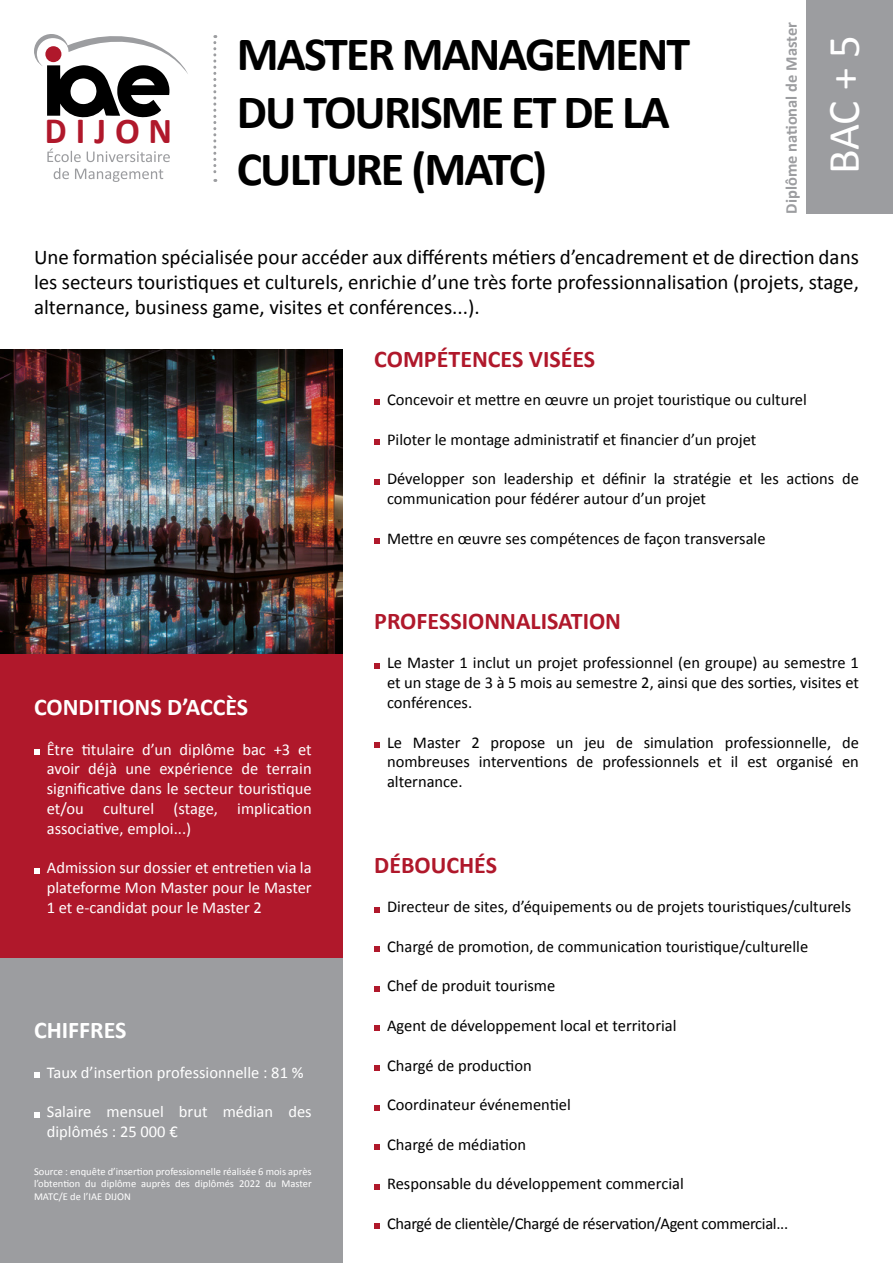
<style>
.page{position:relative;width:893px;height:1263px;background:#fff}
.page>*{position:absolute;margin:0;border:0;box-sizing:border-box;transform-origin:0 0}
.t1{font:700 48px/57.6px "Calibri";letter-spacing:-.04em;color:#000}
.t2{font:45px "Calibri";color:#fff}
.t3{font:700 37.2px "Calibri";color:#b0182b;scale:.93 1}
.t4{font:700 24px "Calibri";color:#b0182b}
.t5{font:700 24px "Calibri";color:#fff}
.t6{font:21px/25.2px "Calibri";color:#000;text-align:justify}
.t7{font:16.5px/19.8px "Calibri";color:#000;text-align:justify}
.t8{font:16.5px/19.8px "Calibri";color:#fff;text-align:justify}
.t9{font:16.5px "Calibri";letter-spacing:-.02em;color:#000}
.t10{font:700 16.5px "Calibri";color:#9c9da0}
.t11{font:10.5px/12.6px "Calibri";color:#fff;text-align:justify}
.s1{font-size:36.9px}
.s2{font-size:36.45px}
.s3{font-size:36.75px}
</style>
<div class="page">
<div style="left:0;top:957px;width:342px;height:306px;background:#9c9da0"></div>
<div style="left:0;top:653px;width:342px;height:304px;background:#b0182b"></div>
<img style="left:0;top:349px;width:342px;height:304px">
<svg style="left:213px;top:35px;width:3px;height:147px"></svg>
<svg style="left:34px;top:34px;width:154px;height:84px"></svg>
<svg style="left:47px;top:148px;width:34px;height:14px"></svg>
<svg style="left:87px;top:151px;width:83px;height:11px"></svg>
<svg style="left:54px;top:168px;width:15px;height:11px"></svg>
<svg style="left:75px;top:169px;width:88px;height:13px"></svg>
<svg style="left:374px;top:663px;width:5px;height:5px"></svg>
<svg style="left:374px;top:742px;width:5px;height:6px"></svg>
<svg style="left:374px;top:907px;width:5px;height:5px"></svg>
<svg style="left:374px;top:947px;width:5px;height:5px"></svg>
<svg style="left:374px;top:986px;width:5px;height:5px"></svg>
<svg style="left:374px;top:1026px;width:5px;height:5px"></svg>
<svg style="left:374px;top:1065px;width:5px;height:5px"></svg>
<svg style="left:374px;top:1105px;width:5px;height:5px"></svg>
<svg style="left:374px;top:1145px;width:5px;height:5px"></svg>
<svg style="left:374px;top:1184px;width:5px;height:5px"></svg>
<svg style="left:374px;top:1224px;width:5px;height:5px"></svg>
<svg style="left:374px;top:400px;width:5px;height:5px"></svg>
<svg style="left:374px;top:439px;width:5px;height:5px"></svg>
<svg style="left:374px;top:479px;width:5px;height:5px"></svg>
<svg style="left:374px;top:538px;width:5px;height:5px"></svg>
<svg style="left:34px;top:1072px;width:5px;height:6px"></svg>
<svg style="left:34px;top:1112px;width:5px;height:5px"></svg>
<svg style="left:34px;top:749px;width:5px;height:6px"></svg>
<svg style="left:34px;top:868px;width:5px;height:5px"></svg>
<div style="left:807px;top:0;width:86px;height:214px;background:#9c9da0"></div>
<h3 class="t3" style="left:45px;top:106px;width:138px">DI<span class="s1">J</span><span class="s2">O</span><span class="s3">N</span></h3>
<h1 class="t1" style="left:237px;top:25px;width:455px">MASTER MANAGEMENT<br>DU TOURISME ET DE LA<br>CULTURE (MATC)</h1>
<p class="t10" style="left:781px;top:214px;width:193px;rotate:-90deg">Diplôme national de Master</p>
<h2 class="t2" style="left:816px;top:174px;width:141px;rotate:-90deg">BAC + 5</h2>
<p class="t6" style="left:34px;top:245px;width:826px">Une formation spécialisée pour accéder aux différents métiers d’encadrement et de direction dans les secteurs touristiques et culturels, enrichie d’une très forte professionnalisation (projets, stage, alternance, business game, visites et conférences...).</p>
<h3 class="t5" style="left:34px;top:692px;width:216px">CONDITIONS D’ACCÈS</h3>
<p class="t8" style="left:47px;top:739px;width:266px">Être titulaire d’un diplôme bac +3 et avoir déjà une expérience de terrain significative dans le secteur touristique et/ou culturel (stage, implication associative, emploi...)</p>
<p class="t8" style="left:47px;top:858px;width:266px">Admission sur dossier et entretien via la plateforme Mon Master pour le Master 1 et e-candidat pour le Master 2</p>
<h3 class="t5" style="left:34px;top:1015px;width:94px">CHIFFRES</h3>
<p class="t8" style="left:47px;top:1062px;width:258px">Taux d’insertion professionnelle : 81 %</p>
<p class="t8" style="left:47px;top:1102px;width:266px">Salaire mensuel brut médian des diplômés : 25 000 €</p>
<p class="t11" style="left:34px;top:1165px;width:279px">Source : enquête d’insertion professionnelle réalisée 6 mois après l’obtention du diplôme auprès des diplômés 2022 du Master MATC/E de l’IAE DIJON</p>
<h3 class="t4" style="left:374px;top:344px;width:223px">COMPÉTENCES VISÉES</h3>
<p class="t7" style="left:387px;top:390px;width:421px">Concevoir et mettre en œuvre un projet touristique ou culturel</p>
<p class="t7" style="left:387px;top:429px;width:371px">Piloter le montage administratif et financier d’un projet</p>
<p class="t7" style="left:387px;top:469px;width:473px">Développer son leadership et définir la stratégie et les actions de communication pour fédérer autour d’un projet</p>
<p class="t7" style="left:387px;top:528px;width:380px">Mettre en œuvre ses compétences de façon transversale</p>
<h3 class="t4" style="left:374px;top:605px;width:248px">PROFESSIONNALISATION</h3>
<p class="t7" style="left:387px;top:653px;width:473px">Le Master 1 inclut un projet professionnel (en groupe) au semestre 1 et un stage de 3 à 5 mois au semestre 2, ainsi que des sorties, visites et conférences.</p>
<p class="t7" style="left:387px;top:732px;width:473px">Le Master 2 propose un jeu de simulation professionnelle, de nombreuses interventions de professionnels et il est organisé en alternance.</p>
<h3 class="t4" style="left:374px;top:849px;width:124px">DÉBOUCHÉS</h3>
<p class="t7" style="left:387px;top:897px;width:466px">Directeur de sites, d’équipements ou de projets touristiques/culturels</p>
<p class="t7" style="left:387px;top:936px;width:423px">Chargé de promotion, de communication touristique/culturelle</p>
<p class="t7" style="left:387px;top:976px;width:170px">Chef de produit tourisme</p>
<p class="t7" style="left:387px;top:1015px;width:291px">Agent de développement local et territorial</p>
<p class="t7" style="left:387px;top:1055px;width:146px">Chargé de production</p>
<p class="t7" style="left:387px;top:1095px;width:185px">Coordinateur événementiel</p>
<p class="t7" style="left:387px;top:1134px;width:141px">Chargé de médiation</p>
<p class="t7" style="left:387px;top:1174px;width:298px">Responsable du développement commercial</p>
<p class="t9" style="left:387px;top:1213px;width:403px">Chargé de clientèle/Chargé de réservation/Agent commercial...</p>
</div>
